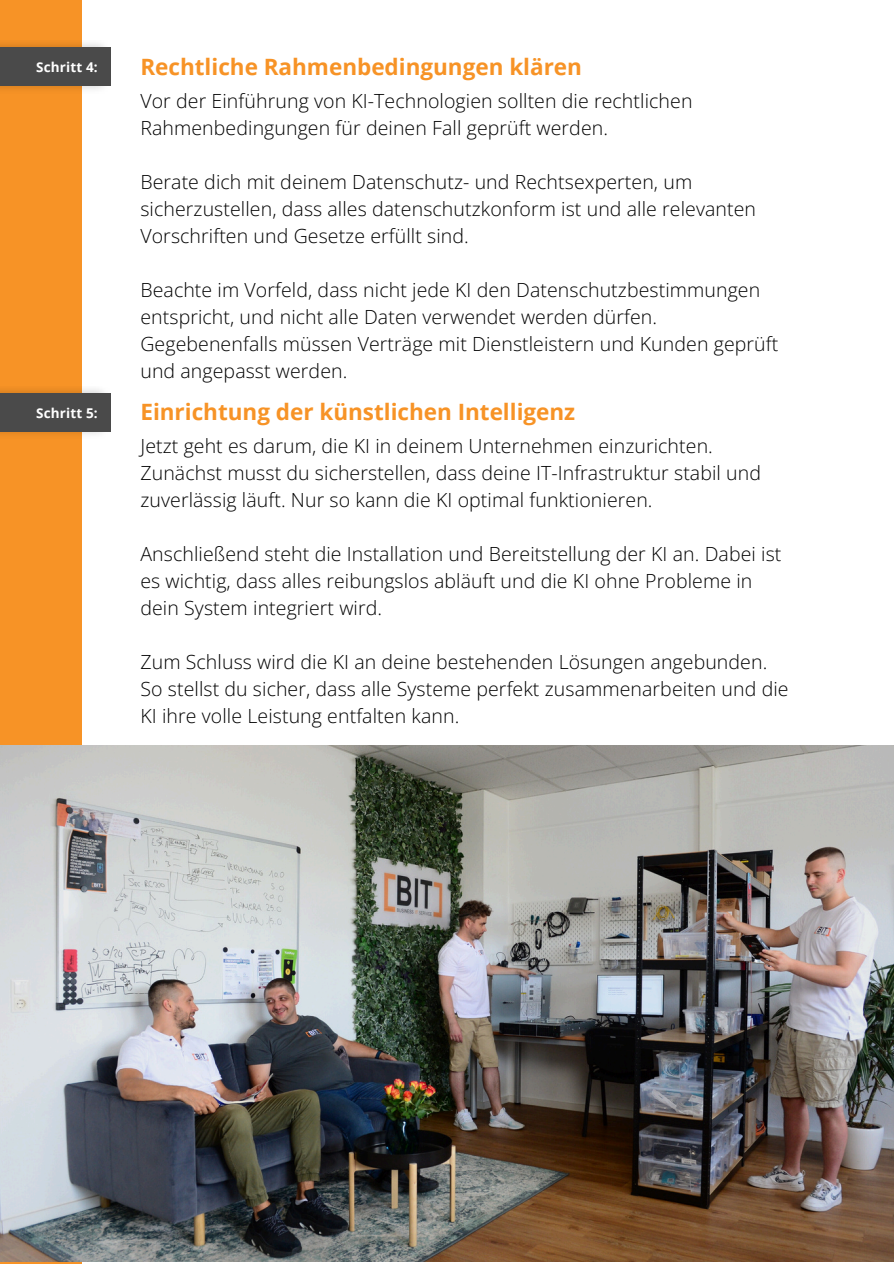
<style>
.page{position:relative;width:894px;height:1264px;background:#fff}
.page>*{position:absolute;margin:0;border:0;box-sizing:border-box;transform-origin:0 0}
.t1{font:700 22.5px "Open Sans";color:#f79326}
.t2{font:300 19.5px/27px "Open Sans";letter-spacing:.005em;color:#000}
.t3{font:700 13.5px "Open Sans";letter-spacing:.01em;color:#fff}
</style>
<div class="page">
<div style="left:0;top:0;width:82px;height:1263px;background:#f79326"></div>
<img style="left:0;top:43px;width:111px;height:46px">
<div style="left:0;top:48px;width:111px;height:38px;background:#4a4a4a"></div>
<div style="left:0;top:393px;width:111px;height:39px;background:#4a4a4a"></div>
<img style="left:0;top:745px;width:893px;height:516px">
<p class="t3" style="left:36px;top:58px;width:63px">Schritt 4:</p>
<p class="t1" style="left:140px;top:51px;width:443px">Rechtliche Rahmenbedingungen klären</p>
<p class="t3" style="left:36px;top:404px;width:63px">Schritt 5:</p>
<p class="t2" style="left:140px;top:86px;width:553px">Vor der Einführung von KI-Technologien sollten die rechtlichen<br>Rahmenbedingungen für deinen Fall geprüft werden.</p>
<p class="t2" style="left:140px;top:167px;width:617px">Berate dich mit deinem Datenschutz- und Rechtsexperten, um sicherzustellen, dass alles datenschutzkonform ist und alle relevanten<br>Vorschriften und Gesetze erfüllt sind.</p>
<p class="t2" style="left:140px;top:275px;width:639px">Beachte im Vorfeld, dass nicht jede KI den Datenschutzbestimmungen entspricht, und nicht alle Daten verwendet werden dürfen.<br>Gegebenenfalls müssen Verträge mit Dienstleistern und Kunden geprüft und angepasst werden.</p>
<p class="t1" style="left:140px;top:396px;width:436px">Einrichtung der künstlichen Intelligenz</p>
<p class="t2" style="left:140px;top:431px;width:622px">Jetzt geht es darum, die KI in deinem Unternehmen einzurichten.<br>Zunächst musst du sicherstellen, dass deine IT-Infrastruktur stabil und zuverlässig läuft. Nur so kann die KI optimal funktionieren.</p>
<p class="t2" style="left:140px;top:539px;width:642px">Anschließend steht die Installation und Bereitstellung der KI an. Dabei ist es wichtig, dass alles reibungslos abläuft und die KI ohne Probleme in dein System integriert wird.</p>
<p class="t2" style="left:140px;top:647px;width:649px">Zum Schluss wird die KI an deine bestehenden Lösungen angebunden.<br>So stellst du sicher, dass alle Systeme perfekt zusammenarbeiten und die<br>KI ihre volle Leistung entfalten kann.</p>
</div>
